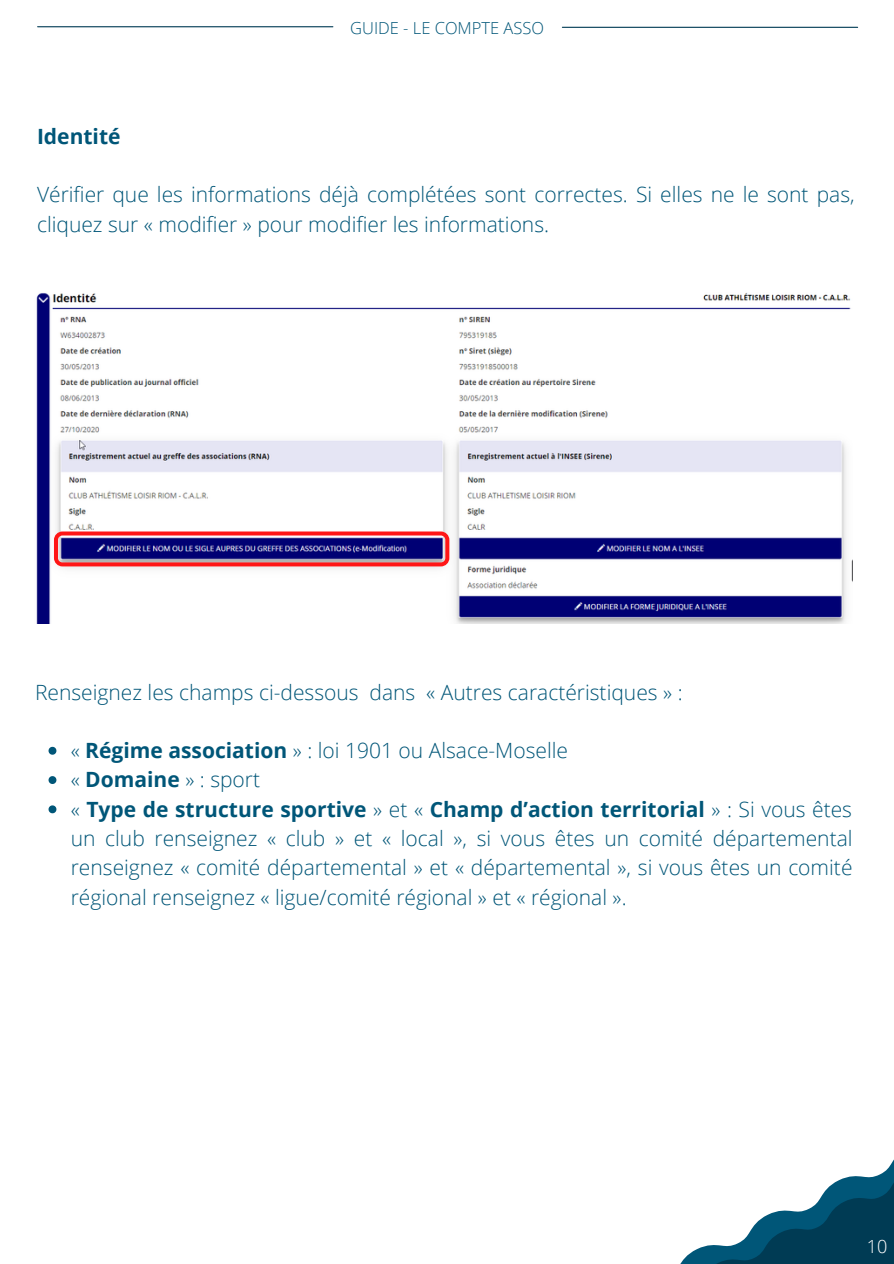
<style>
.page{position:relative;width:894px;height:1264px;background:#fff}
.page>*{position:absolute;margin:0;border:0;box-sizing:border-box;transform-origin:0 0}
.t1{font:300 21px/29.2px "Open Sans";color:#005678}
.t2{font:700 21px "Open Sans";color:#005678}
.t3{font:300 18px "Open Sans";color:#fff}
.t4{font:300 16.5px "Open Sans";color:#005678}
.s1{font-weight:700}
</style>
<div class="page">
<hr style="left:38px;top:26px;width:295px;height:1px;background:#003b54">
<hr style="left:562px;top:27px;width:295px;height:1px;background:#003b54">
<svg style="left:681px;top:1161px;width:212px;height:102px"></svg>
<img style="left:36px;top:292px;width:816px;height:332px">
<svg style="left:54px;top:531px;width:395px;height:35px;background:#703a77"></svg>
<svg style="left:49px;top:746px;width:7px;height:8px"></svg>
<svg style="left:49px;top:776px;width:7px;height:8px"></svg>
<svg style="left:49px;top:805px;width:7px;height:8px"></svg>
<p class="t2" style="left:37px;top:121px;width:85px">Identité</p>
<p class="t4" style="left:350px;top:16px;width:195px">GUIDE - LE COMPTE ASSO</p>
<p class="t1" style="left:37px;top:180px;width:818px">Vérifier que les informations déjà complétées sont correctes. Si elles ne le sont pas, cliquez sur « modifier » pour modifier les informations.</p>
<p class="t1" style="left:35px;top:676px;width:649px">Renseignez les champs ci-dessous dans « Autres caractéristiques » :</p>
<p class="t1" style="left:71px;top:735px;width:783px">« <span class="s1">Régime association</span> » : loi 1901 ou Alsace-Moselle<br>« <span class="s1">Domaine</span> » : sport<br>« <span class="s1">Type de structure sportive</span> » et « <span class="s1">Champ d’action territorial</span> » : Si vous êtes un club renseignez « club » et « local », si vous êtes un comité départemental renseignez « comité départemental » et « départemental », si vous êtes un comité régional renseignez « ligue/comité régional » et « régional ».</p>
<p class="t3" style="left:866px;top:1233px;width:22px">10</p>
</div>
